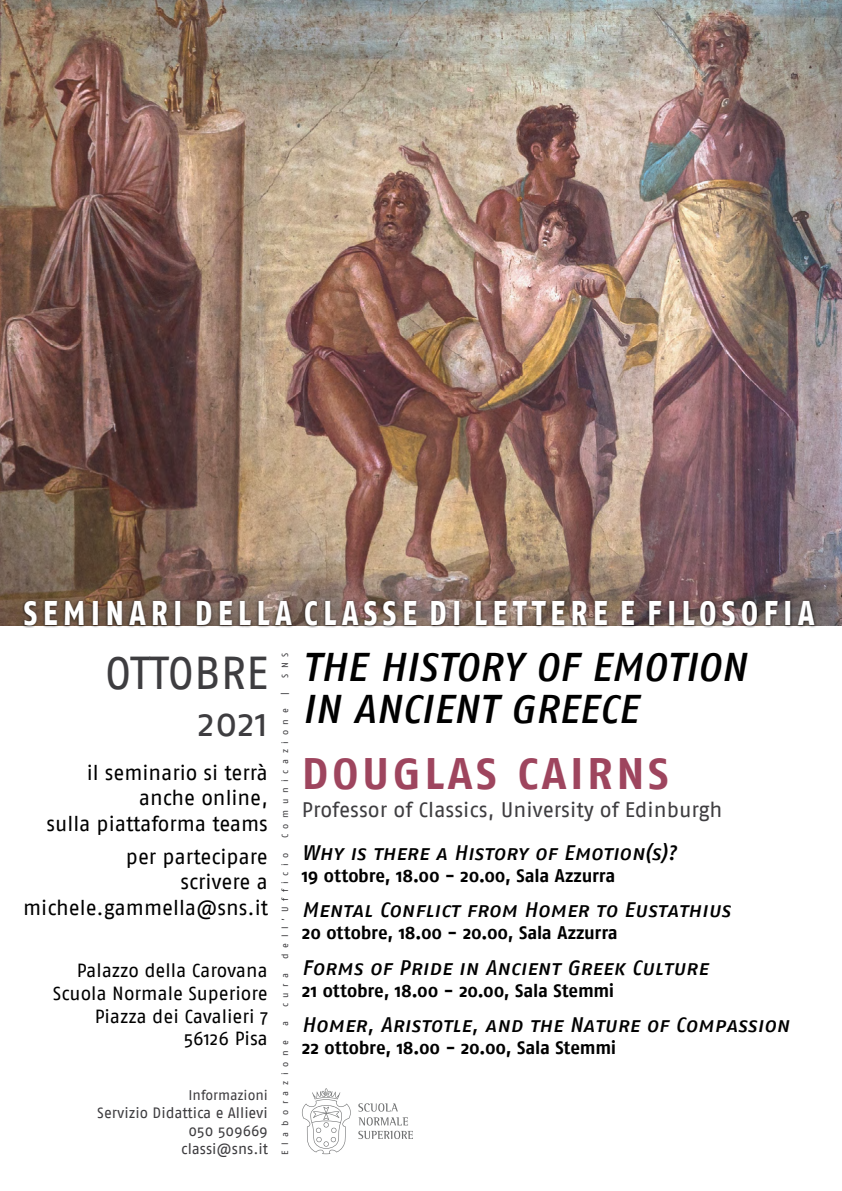
<style>
.page{position:relative;width:842px;height:1191px;background:#fff}
.page>*{position:absolute;margin:0;border:0;box-sizing:border-box;transform-origin:0 0}
.t1{font:46px "Fago No";color:#3e3d40}
.t2{font:700 44px "Fago No";letter-spacing:.08em;color:#9e455e}
.t3{font:40px/42px "Fago No Medium Italic Caps";letter-spacing:-.01em;color:#000}
.t4{font:39px "Fago No";color:#3e3d40}
.t5{font:34.2px "Fago No Extra Bold Caps";letter-spacing:.18em;color:#fff;scale:.83 1}
.t6{font:21px "Fago No Medium Italic Caps";color:#000}
.t7{font:21px/25.2px "Fago No";letter-spacing:-.005em;color:#000;text-align:right}
.t8{font:21px "Fago No";color:#3e3d40}
.t9{font:19px/22.8px "Fago No";letter-spacing:-.005em;color:#000;text-align:right}
.t10{font:700 18.3px "Fago No";letter-spacing:-.01em;color:#000}
.t11{font:15px/18px "Fago No";color:#3e3d40;text-align:right}
.t12{font:14px "Fago No";color:#3e3d40}
.t13{font:9px "Fago No";letter-spacing:.61em;color:#3e3d40}
</style>
<div class="page">
<img style="left:0;top:0;width:842px;height:625px">
<svg style="left:302px;top:1088px;width:49px;height:66px"></svg>
<svg style="left:358px;top:1103px;width:40px;height:8px"></svg>
<svg style="left:358px;top:1117px;width:55px;height:22px"></svg>
<div style="left:21px;top:598px;width:796px;height:29px;background:#000;opacity:.83"></div>
<h3 class="t5" style="left:23px;top:592px;width:955px">SEMINARI DELLA CLASSE DI LETTERE E FILOSOFIA</h3>
<h1 class="t1" style="left:105px;top:646px;width:164px">OTTOBRE</h1>
<h3 class="t4" style="left:198px;top:700px;width:72px">2021</h3>
<p class="t7" style="left:47px;top:760px;width:223px">il seminario si terrà anche online,<br>sulla piattaforma teams</p>
<p class="t7" style="left:23px;top:844px;width:247px">per partecipare<br>scrivere a michele.gammella@sns.it</p>
<p class="t9" style="left:53px;top:958px;width:217px">Palazzo della Carovana<br>Scuola Normale Superiore<br>Piazza dei Cavalieri 7<br>56126 Pisa</p>
<p class="t12" style="left:188px;top:1087px;width:81px">Informazioni</p>
<p class="t11" style="left:97px;top:1103px;width:172px">Servizio Didattica e Allievi<br>050 509669<br>classi@sns.it</p>
<p class="t13" style="left:280px;top:678px;width:27px;rotate:-90deg">SNS</p>
<p class="t13" style="left:280px;top:694px;width:4px;rotate:-90deg">|</p>
<p class="t13" style="left:280px;top:838px;width:131px;rotate:-90deg">Comunicazione</p>
<p class="t13" style="left:280px;top:959px;width:108px;rotate:-90deg">dell’Ufficio</p>
<p class="t13" style="left:280px;top:1007px;width:36px;rotate:-90deg">cura</p>
<p class="t13" style="left:280px;top:1026px;width:7px;rotate:-90deg">a</p>
<p class="t13" style="left:280px;top:1155px;width:116px;rotate:-90deg">Elaborazione</p>
<h3 class="t3" style="left:302px;top:646px;width:446px">THE HISTORY OF EMOTION<br>IN ANCIENT GREECE</h3>
<h2 class="t2" style="left:302px;top:747px;width:368px">DOUGLAS CAIRNS</h2>
<p class="t8" style="left:302px;top:797px;width:422px">Professor of Classics, University of Edinburgh</p>
<p class="t6" style="left:302px;top:840px;width:376px">Why is there a History of Emotion(s)?</p>
<p class="t10" style="left:302px;top:864px;width:315px">19 ottobre, 18.00 - 20.00, Sala Azzurra</p>
<p class="t6" style="left:302px;top:898px;width:430px">Mental Conflict from Homer to Eustathius</p>
<p class="t10" style="left:302px;top:922px;width:317px">20 ottobre, 18.00 - 20.00, Sala Azzurra</p>
<p class="t6" style="left:302px;top:955px;width:408px">Forms of Pride in Ancient Greek Culture</p>
<p class="t10" style="left:302px;top:979px;width:314px">21 ottobre, 18.00 - 20.00, Sala Stemmi</p>
<p class="t6" style="left:302px;top:1013px;width:489px">Homer, Aristotle, and the Nature of Compassion</p>
<p class="t10" style="left:302px;top:1037px;width:316px">22 ottobre, 18.00 - 20.00, Sala Stemmi</p>
</div>
